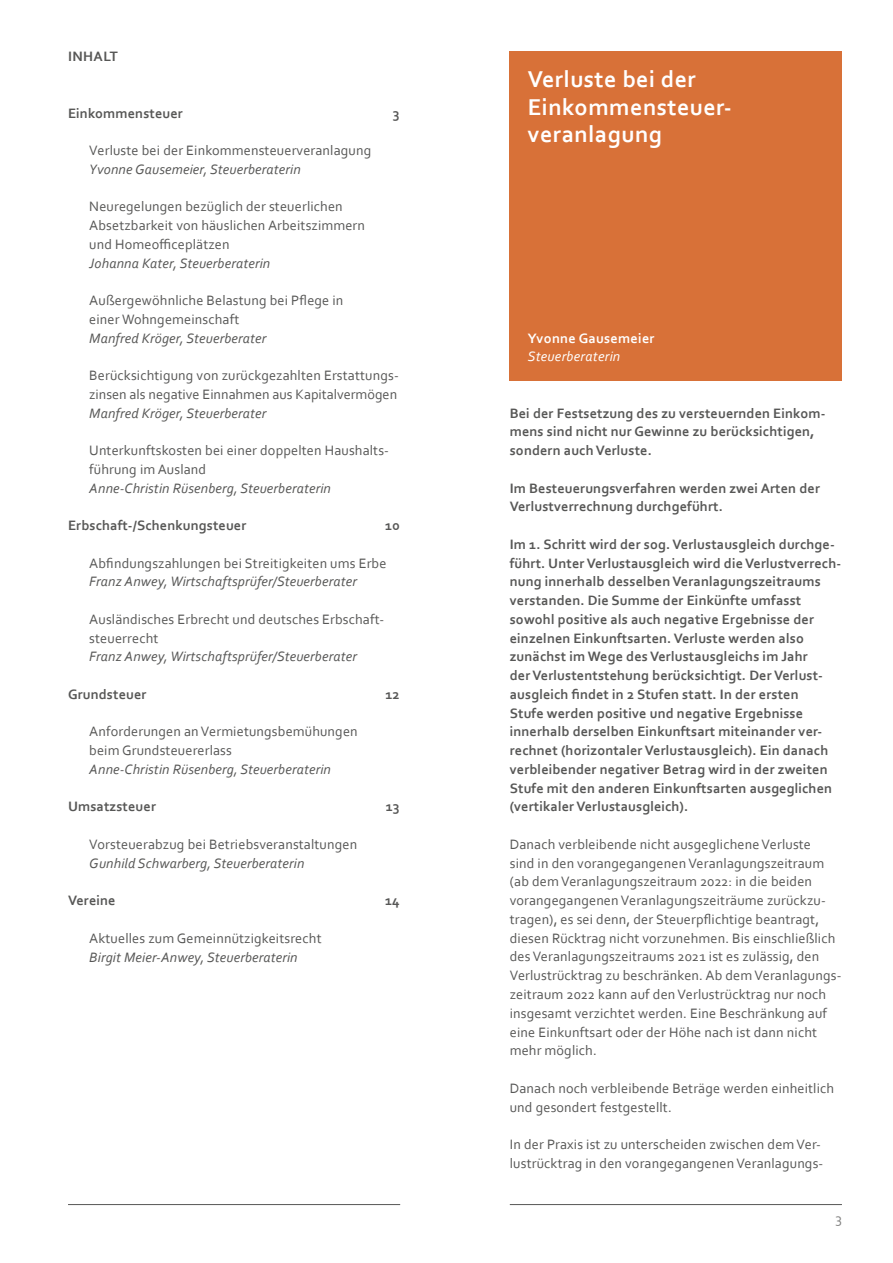
<style>
.page{position:relative;width:893px;height:1263px;background:#fff}
.page>*{position:absolute;margin:0;border:0;box-sizing:border-box;transform-origin:0 0}
.t1{font:700 24px/27.8px "Corbel";letter-spacing:.02em;color:#fff}
.t2{font:14.25px/18.8px "Corbel";letter-spacing:.01em;color:#575756}
.t3{font:700 14.25px/18.8px "Corbel";letter-spacing:.01em;color:#575756}
.t4{font:italic 14.25px "Corbel";letter-spacing:.01em;color:#575756}
.t5{font:700 14.25px "Corbel";letter-spacing:.02em;color:#fff}
.t6{font:italic 14.25px "Corbel";letter-spacing:.02em;color:#fff}
.t7{font:14.25px "Corbel";color:#7e7e7d}
</style>
<div class="page">
<hr style="left:510px;top:1204px;width:332px;height:1px;background:#575756">
<hr style="left:68px;top:1204px;width:332px;height:1px;background:#575756">
<div style="left:510px;top:51px;width:332px;height:329px;background:#d87138"></div>
<p class="t3" style="left:68px;top:47px;width:51px">INHALT</p>
<p class="t3" style="left:68px;top:103px;width:116px">Einkommensteuer</p>
<p class="t3" style="left:393px;top:103px;width:8px">3</p>
<p class="t2" style="left:89px;top:141px;width:283px">Verluste bei der Einkommensteuerveranlagung</p>
<p class="t4" style="left:89px;top:160px;width:213px">Yvonne Gausemeier, Steuerberaterin</p>
<p class="t2" style="left:89px;top:197px;width:277px">Neuregelungen bezüglich der steuerlichen<br>Absetzbarkeit von häuslichen Arbeitszimmern und Homeofficeplätzen</p>
<p class="t4" style="left:89px;top:254px;width:182px">Johanna Kater, Steuerberaterin</p>
<p class="t2" style="left:89px;top:291px;width:256px">Außergewöhnliche Belastung bei Pflege in einer Wohngemeinschaft</p>
<p class="t4" style="left:89px;top:329px;width:179px">Manfred Kröger, Steuerberater</p>
<p class="t2" style="left:89px;top:366px;width:311px">Berücksichtigung von zurückgezahlten Erstattungs&shy;zinsen als negative Einnahmen aus Kapitalvermögen</p>
<p class="t4" style="left:89px;top:404px;width:179px">Manfred Kröger, Steuerberater</p>
<p class="t2" style="left:89px;top:441px;width:301px">Unterkunftskosten bei einer doppelten Haushalts&shy;führung im Ausland</p>
<p class="t4" style="left:89px;top:479px;width:243px">Anne-Christin Rüsenberg, Steuerberaterin</p>
<p class="t3" style="left:68px;top:516px;width:180px">Erbschaft-/Schenkungsteuer</p>
<p class="t3" style="left:385px;top:516px;width:16px">10</p>
<p class="t2" style="left:89px;top:553px;width:299px">Abfindungszahlungen bei Streitigkeiten ums Erbe</p>
<p class="t4" style="left:89px;top:573px;width:269px">Franz Anwey, Wirtschaftsprüfer/Steuerberater</p>
<p class="t2" style="left:89px;top:609px;width:297px">Ausländisches Erbrecht und deutsches Erbschaft&shy;steuerrecht</p>
<p class="t4" style="left:89px;top:648px;width:269px">Franz Anwey, Wirtschaftsprüfer/Steuerberater</p>
<p class="t3" style="left:68px;top:684px;width:80px">Grundsteuer</p>
<p class="t3" style="left:385px;top:684px;width:16px">12</p>
<p class="t2" style="left:89px;top:722px;width:270px">Anforderungen an Vermietungsbemühungen beim Grundsteuererlass</p>
<p class="t4" style="left:89px;top:760px;width:243px">Anne-Christin Rüsenberg, Steuerberaterin</p>
<p class="t3" style="left:68px;top:797px;width:89px">Umsatzsteuer</p>
<p class="t3" style="left:386px;top:797px;width:15px">13</p>
<p class="t2" style="left:89px;top:834px;width:269px">Vorsteuerabzug bei Betriebsveranstaltungen</p>
<p class="t4" style="left:89px;top:854px;width:217px">Gunhild Schwarberg, Steuerberaterin</p>
<p class="t3" style="left:68px;top:891px;width:49px">Vereine</p>
<p class="t3" style="left:385px;top:891px;width:16px">14</p>
<p class="t2" style="left:89px;top:928px;width:234px">Aktuelles zum Gemeinnützigkeitsrecht</p>
<p class="t4" style="left:89px;top:948px;width:210px">Birgit Meier-Anwey, Steuerberaterin</p>
<h1 class="t1" style="left:528px;top:64px;width:205px">Verluste bei der<br>Einkommensteuer&shy;veranlagung</h1>
<p class="t5" style="left:528px;top:329px;width:128px">Yvonne Gausemeier</p>
<p class="t6" style="left:528px;top:348px;width:94px">Steuerberaterin</p>
<p class="t5" style="left:616px;top:330px;width:37px">meier</p>
<p class="t6" style="left:608px;top:349px;width:12px">in</p>
<p class="t3" style="left:510px;top:403px;width:317px">Bei der Festsetzung des zu versteuernden Einkom&shy;mens sind nicht nur Gewinne zu berücksichtigen, sondern auch Verluste.</p>
<p class="t3" style="left:510px;top:478px;width:312px">Im Besteuerungsverfahren werden zwei Arten der<br>Verlustverrechnung durchgeführt.</p>
<p class="t3" style="left:510px;top:534px;width:333px">Im 1. Schritt wird der sog. Verlustausgleich durchge&shy;führt. Unter Verlustausgleich wird die Verlustverrech&shy;nung innerhalb desselben Veranlagungszeitraums verstanden. Die Summe der Einkünfte umfasst sowohl positive als auch negative Ergebnisse der einzelnen Einkunftsarten. Verluste werden also zunächst im Wege desVerlustausgleichs im Jahr<br>der Verlustentstehung berücksichtigt. Der Verlust&shy;ausgleich findet in 2 Stufen statt. In der ersten<br>Stufe werden positive und negative Ergebnisse innerhalb derselben Einkunftsart miteinander ver&shy;rechnet (horizontaler Verlustausgleich). Ein danach verbleibender negativer Betrag wird in der zweiten Stufe mit den anderen Einkunftsarten ausgeglichen (vertikaler Verlustausgleich).</p>
<p class="t2" style="left:510px;top:834px;width:333px">Danach verbleibende nicht ausgeglichene Verluste<br>sind in den vorangegangenen Veranlagungszeitraum (ab dem Veranlagungszeitraum 2022: in die beiden vorangegangenen Veranlagungszeiträume zurückzu&shy;tragen), es sei denn, der Steuerpflichtige beantragt, diesen Rücktrag nicht vorzunehmen. Bis einschließlich des Veranlagungszeitraums 2021 ist es zulässig, den Verlustrücktrag zu beschränken. Ab dem Veranlagungs&shy;zeitraum 2022 kann auf den Verlustrücktrag nur noch insgesamt verzichtet werden. Eine Beschränkung auf eine Einkunftsart oder der Höhe nach ist dann nicht mehr möglich.</p>
<p class="t2" style="left:510px;top:1078px;width:326px">Danach noch verbleibende Beträge werden einheitlich und gesondert festgestellt.</p>
<p class="t2" style="left:510px;top:1134px;width:315px">In der Praxis ist zu unterscheiden zwischen dem Ver&shy;lustrücktrag in den vorangegangenen Veranlagungs-</p>
<p class="t7" style="left:835px;top:1209px;width:8px">3</p>
</div>
